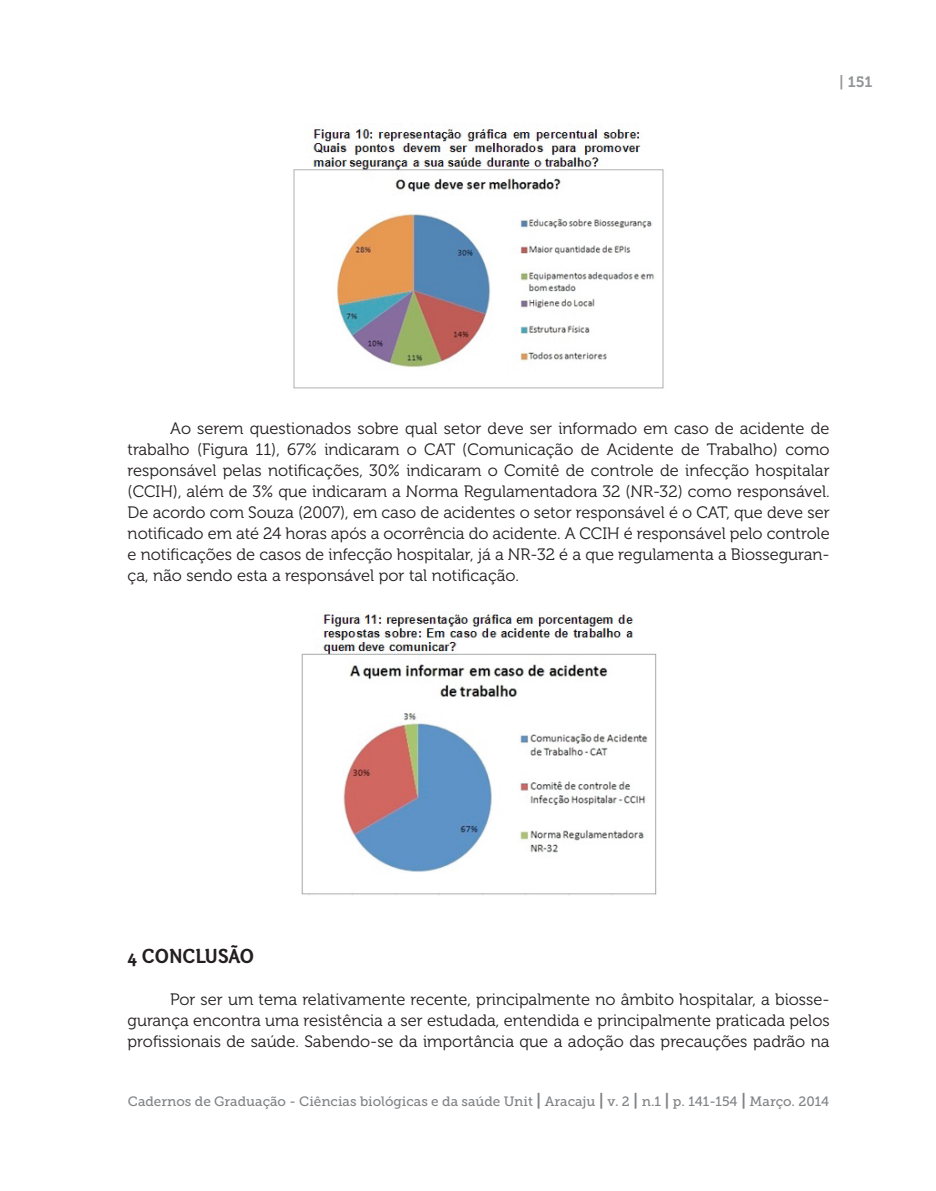
<style>
.page{position:relative;width:936px;height:1191px;background:#fff}
.page>*{position:absolute;margin:0;border:0;box-sizing:border-box;transform-origin:0 0}
.t1{font:21px "Otari Bold Limited";color:#231f20}
.t2{font:16.5px/21px "Museo 300";color:#231f20;text-align:justify}
.t3{font:15px "Museo 700";color:#939598}
.t4{font:13.5px "Museo Slab 500";color:#808285}
.s1{font-family:"Museo 700";font-size:16.5px}
</style>
<div class="page">
<img style="left:293px;top:123px;width:371px;height:266px">
<img style="left:301px;top:613px;width:356px;height:282px">
<p class="t3" style="left:839px;top:73px;width:35px">| 151</p>
<p class="t2" style="left:128px;top:418px;width:703px;text-indent:43px">Ao serem questionados sobre qual setor deve ser informado em caso de acidente de trabalho (Figura 11), 67% indicaram o CAT (Comunicação de Acidente de Trabalho) como responsável pelas notificações, 30% indicaram o Comitê de controle de infecção hospitalar (CCIH), além de 3% que indicaram a Norma Regulamentadora 32 (NR-32) como responsável.<br>De acordo com Souza (2007), em caso de acidentes o setor responsável é o CAT, que deve ser notificado em até 24 horas após a ocorrência do acidente. A CCIH é responsável pelo controle e notificações de casos de infecção hospitalar, já a NR-32 é a que regulamenta a Biosseguran&shy;ça, não sendo esta a responsável por tal notificação.</p>
<p class="t1" style="left:128px;top:943px;width:128px">4 CONCLUSÃO</p>
<p class="t2" style="left:128px;top:989px;width:703px;text-indent:43px">Por ser um tema relativamente recente, principalmente no âmbito hospitalar, a biosse&shy;gurança encontra uma resistência a ser estudada, entendida e principalmente praticada pelos profissionais de saúde. Sabendo-se da importância que a adoção das precauções padrão na</p>
<p class="t4" style="left:128px;top:1093px;width:702px">Cadernos de Graduação - Ciências biológicas e da saúde Unit <span class="s1">|</span> Aracaju <span class="s1">|</span> v. 2 <span class="s1">|</span> n.1 <span class="s1">|</span> p. 141-154 <span class="s1">|</span> Março. 2014</p>
</div>
